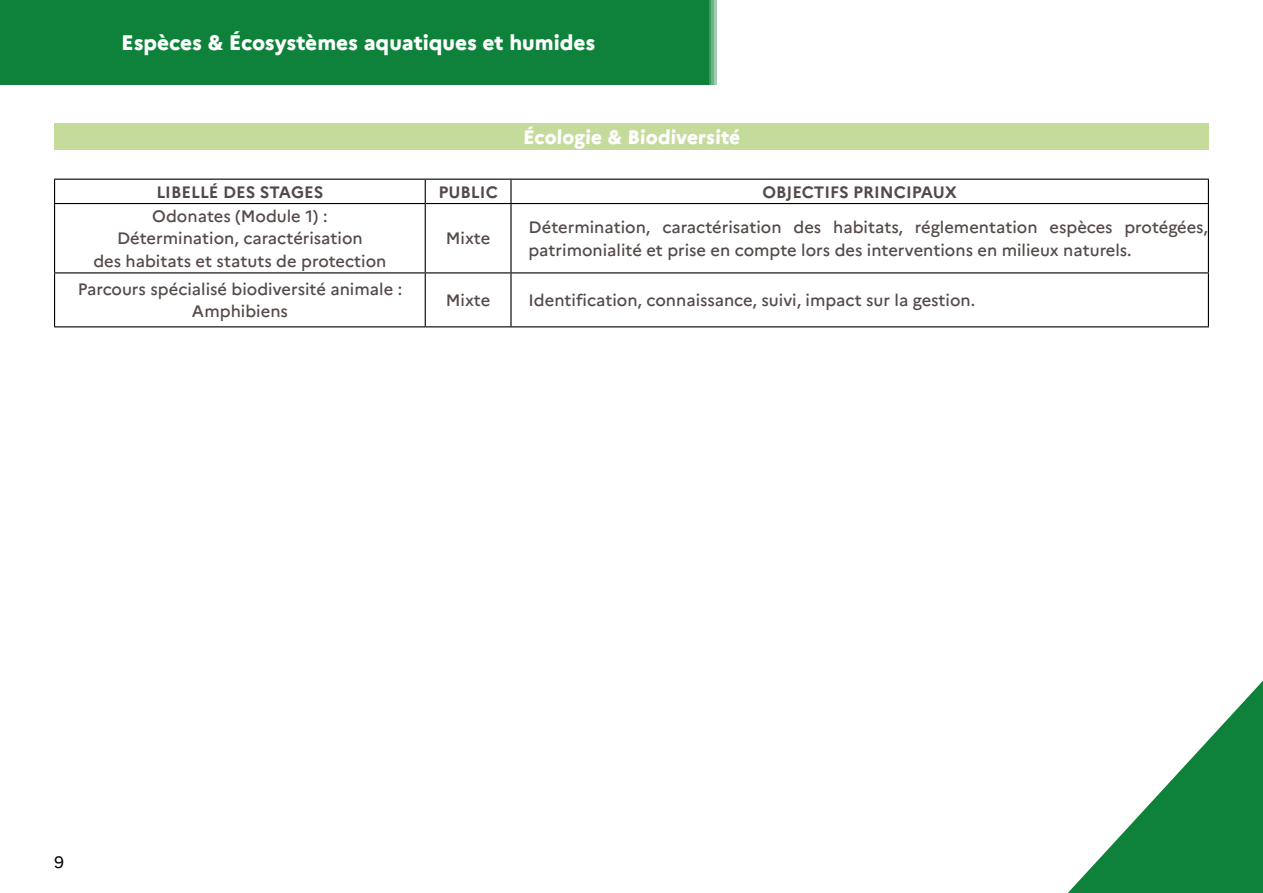
<style>
.page{position:relative;width:1263px;height:893px;background:#fff}
.page>*{position:absolute;margin:0;border:0;box-sizing:border-box;transform-origin:0 0}
.t1{font:800 21px "Marianne";color:#fff}
.t2{font:800 19.5px "Marianne";color:#fff}
.t3{font:500 16.5px/22.5px "Marianne";color:#564949;text-align:center}
.t4{font:700 16.5px "Marianne";color:#564949}
.t5{font:16.5px "Marianne";color:#000}
</style>
<div class="page">
<div style="left:0;top:0;width:716px;height:85px;background:#0e823a"></div>
<div style="left:54px;top:123px;width:1155px;height:27px;background:#c4db9b"></div>
<svg style="left:1068px;top:680px;width:195px;height:213px"></svg>
<hr style="left:54px;top:179px;width:371px;height:1px;background:#000">
<hr style="left:425px;top:179px;width:86px;height:1px;background:#000">
<hr style="left:511px;top:179px;width:698px;height:1px;background:#000">
<hr style="left:54px;top:203px;width:371px;height:1px;background:#000">
<hr style="left:425px;top:203px;width:86px;height:1px;background:#000">
<hr style="left:511px;top:203px;width:698px;height:1px;background:#000">
<hr style="left:54px;top:272px;width:371px;height:1px;background:#000">
<hr style="left:425px;top:272px;width:86px;height:1px;background:#000">
<hr style="left:511px;top:272px;width:698px;height:1px;background:#000">
<hr style="left:54px;top:326px;width:371px;height:1px;background:#000">
<hr style="left:425px;top:326px;width:86px;height:1px;background:#000">
<hr style="left:511px;top:326px;width:698px;height:1px;background:#000">
<svg style="left:54px;top:180px;width:1px;height:23px"></svg>
<hr style="left:54px;top:204px;width:1px;height:68px;background:#000">
<hr style="left:54px;top:273px;width:1px;height:53px;background:#000">
<svg style="left:425px;top:180px;width:1px;height:23px"></svg>
<hr style="left:510px;top:180px;width:2px;height:23px;background:#000">
<svg style="left:1208px;top:180px;width:1px;height:23px"></svg>
<hr style="left:425px;top:204px;width:1px;height:68px;background:#000">
<hr style="left:510px;top:204px;width:2px;height:68px;background:#000">
<hr style="left:1208px;top:204px;width:1px;height:68px;background:#000">
<hr style="left:425px;top:273px;width:1px;height:53px;background:#000">
<hr style="left:510px;top:273px;width:2px;height:53px;background:#000">
<hr style="left:1208px;top:273px;width:1px;height:53px;background:#000">
<p class="t1" style="left:121px;top:30px;width:475px">Espèces &amp; Écosystèmes aquatiques et humides</p>
<p class="t2" style="left:523px;top:125px;width:220px">Écologie &amp; Biodiversité</p>
<p class="t4" style="left:156px;top:182px;width:169px">LIBELLÉ DES STAGES</p>
<p class="t4" style="left:438px;top:182px;width:61px">PUBLIC</p>
<p class="t4" style="left:762px;top:182px;width:196px">OBJECTIFS PRINCIPAUX</p>
<p class="t3" style="left:93px;top:205px;width:295px">Odonates (Module 1) :<br>Détermination, caractérisation<br>des habitats et statuts de protection</p>
<p class="t3" style="left:446px;top:227px;width:46px">Mixte</p>
<p class="t3" style="left:529px;top:216px;width:681px;text-align:left">Détermination, caractérisation des habitats, réglementation espèces protégées, patrimonialité et prise en compte lors des interventions en milieux naturels.</p>
<p class="t3" style="left:78px;top:278px;width:326px">Parcours spécialisé biodiversité animale :<br>Amphibiens</p>
<p class="t3" style="left:446px;top:289px;width:46px">Mixte</p>
<p class="t3" style="left:529px;top:289px;width:448px">Identification, connaissance, suivi, impact sur la gestion.</p>
<p class="t5" style="left:54px;top:852px;width:11px">9</p>
</div>
